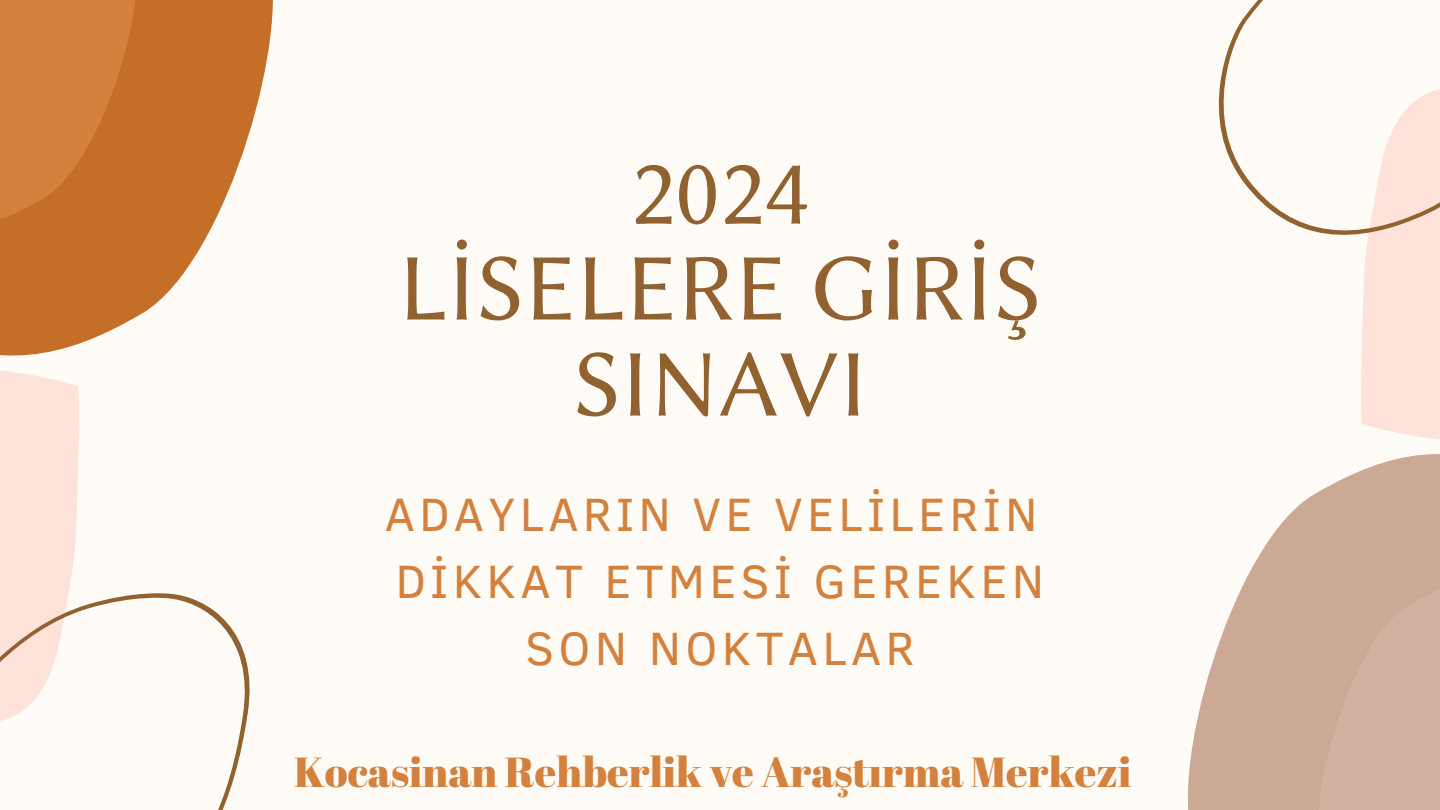
<style>
.page{position:relative;width:1440px;height:810px;background:#fffcf7}
.page>*{position:absolute;margin:0;border:0;box-sizing:border-box;transform-origin:0 0}
.t1{font:96px/96px "Lin Biolinum O";color:#91612f;text-align:center}
.t2{font:48px/66.8px "Clear Sans";letter-spacing:.09em;color:#d4813e;text-align:center}
.t3{font:42px "Abril Fatface";color:#d4813e}
</style>
<div class="page">
<svg style="left:0;top:0;width:273px;height:356px;fill:#c46e28"></svg>
<svg style="left:0;top:0;width:154px;height:236px;background:#cd7934"></svg>
<svg style="left:1187px;top:454px;width:253px;height:356px;fill:#cca995"></svg>
<svg style="left:1302px;top:569px;width:138px;height:241px;background:#ceae9b"></svg>
<div style="left:0;top:370px;width:79px;height:220px;background:#ffe3db"></div>
<svg style="left:0;top:590px;width:250px;height:220px"></svg>
<div style="left:1361px;top:247px;width:79px;height:193px;background:#ffe3db"></div>
<svg style="left:1218px;top:0;width:222px;height:247px"></svg>
<p class="t1" style="left:398px;top:144px;width:645px">2024<br>LİSELERE GİRİŞ<br>SINAVI</p>
<h1 class="t2" style="left:385px;top:478px;width:661px">ADAYLARIN VE VELİLERİN<br>DİKKAT ETMESİ GEREKEN<br>SON NOKTALAR</h1>
<h2 class="t3" style="left:294px;top:742px;width:834px">Kocasinan Rehberlik ve Araştırma Merkezi</h2>
</div>
